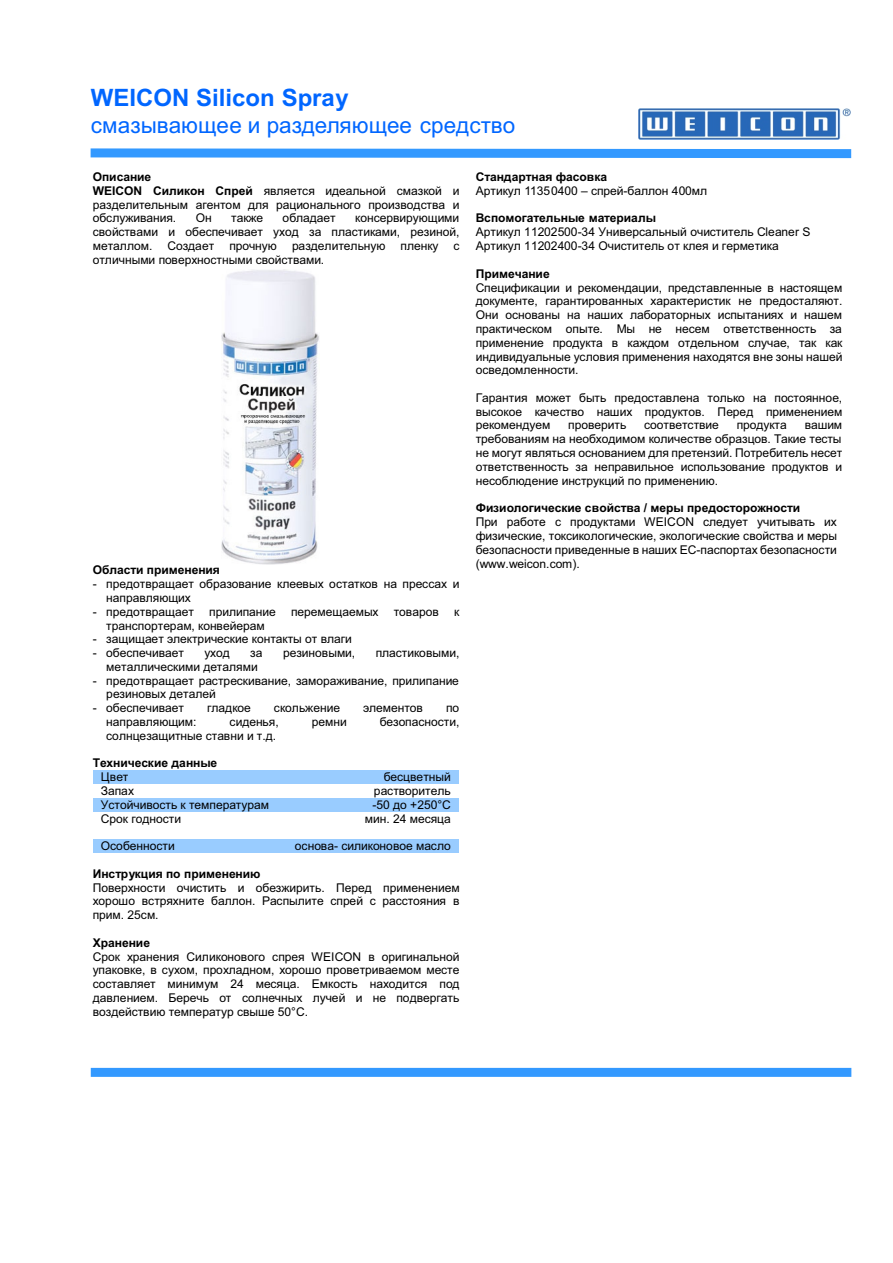
<style>
.page{position:relative;width:893px;height:1263px;background:#fff}
.page>*{position:absolute;margin:0;border:0;box-sizing:border-box;transform-origin:0 0}
.t1{font:700 24px "Arial";color:#06f}
.t2{font:22.5px "Arial";color:#06f}
.t3{font:12px/13.8px "Arial";color:#000;text-align:justify}
.t4{font:700 12px "Arial";color:#000}
.s1{font-weight:700}
</style>
<div class="page">
<div style="left:91px;top:1068px;width:760px;height:9px;background:#39f"></div>
<img style="left:638px;top:108px;width:212px;height:31px">
<svg style="left:90px;top:148px;width:762px;height:11px;background:#58abff"></svg>
<div style="left:93px;top:770px;width:194px;height:14px;background:#9cf"></div>
<div style="left:287px;top:770px;width:172px;height:14px;background:#9cf"></div>
<div style="left:93px;top:798px;width:194px;height:14px;background:#9cf"></div>
<div style="left:287px;top:798px;width:172px;height:14px;background:#9cf"></div>
<div style="left:93px;top:839px;width:194px;height:14px;background:#9cf"></div>
<div style="left:287px;top:839px;width:172px;height:14px;background:#9cf"></div>
<img style="left:222px;top:269px;width:97px;height:296px">
<h1 class="t1" style="left:91px;top:89px;width:259px">WEICON Silicon Spray</h1>
<h2 class="t2" style="left:91px;top:116px;width:426px">смазывающее и разделяющее средство</h2>
<p class="t3" style="left:93px;top:171px;width:368px;text-align:left"><span class="s1">Описание<br>WEICON Силикон Спрей</span> является идеальной смазкой и разделительным агентом для рационального производства и обслуживания.</p>
<p class="t4" style="left:475px;top:172px;width:133px">Стандартная фасовка</p>
<p class="t3" style="left:475px;top:185px;width:233px">Артикул 11350400 – спрей-баллон 400мл</p>
<p class="t4" style="left:475px;top:214px;width:182px">Вспомогательные материалы</p>
<p class="t3" style="left:475px;top:226px;width:336px">Артикул 11202500-34 Универсальный очиститель Cleaner S<br>Артикул 11202400-34 Очиститель от клея и герметика</p>
<p class="t4" style="left:475px;top:269px;width:76px">Примечание</p>
<p class="t3" style="left:475px;top:282px;width:368px">Спецификации и рекомендации, представленные в настоящем документе, гарантированных характеристик не предосталяют.<br>Они основаны на наших лабораторных испытаниях и нашем практическом опыте. Мы не несем ответственность за применение продукта в каждом отдельном случае, так как индивидуальные условия применения находятся вне зоны нашей осведомленности.</p>
<p class="t3" style="left:475px;top:392px;width:368px">Гарантия может быть предоставлена только на постоянное, высокое качество наших продуктов. Перед применением рекомендуем</p>
<p class="t3" style="left:196px;top:212px;width:17px">Он</p>
<p class="t3" style="left:231px;top:212px;width:34px">также</p>
<p class="t3" style="left:282px;top:212px;width:55px">обладает</p>
<p class="t3" style="left:93px;top:212px;width:368px;text-indent:262px">консервирующими свойствами и обеспечивает уход за пластиками, резиной, металлом.</p>
<p class="t3" style="left:167px;top:240px;width:48px">Создает</p>
<p class="t3" style="left:229px;top:240px;width:49px">прочную</p>
<p class="t3" style="left:93px;top:240px;width:368px;text-indent:199px">разделительную пленку с отличными поверхностными свойствами.</p>
<p class="t3" style="left:475px;top:419px;width:368px;text-indent:329px">вашим требованиям на необходимом количестве образцов. Такие тесты не могут являться основанием для претензий. Потребитель несет ответственность за неправильное использование продуктов и несоблюдение инструкций по применению.</p>
<p class="t4" style="left:475px;top:503px;width:326px">Физиологические свойства / меры предосторожности</p>
<p class="t3" style="left:475px;top:516px;width:363px">При работе с продуктами WEICON следует учитывать их физические, токсикологические, экологические свойства и меры безопасности приведенные в наших EС-паспортах безопасности (www.weicon.com).</p>
<p class="t3" style="left:568px;top:419px;width:60px">проверить</p>
<p class="t3" style="left:644px;top:419px;width:76px">соответствие</p>
<p class="t3" style="left:736px;top:419px;width:52px">продукта</p>
<p class="t4" style="left:93px;top:565px;width:129px">Области применения</p>
<p class="t3" style="left:106px;top:578px;width:354px;text-indent:-14px">- предотвращает образование клеевых остатков на прессах и направляющих</p>
<p class="t3" style="left:93px;top:606px;width:103px">- предотвращает</p>
<p class="t3" style="left:209px;top:606px;width:68px">прилипание</p>
<p class="t3" style="left:291px;top:606px;width:149px">перемещаемых товаров</p>
<p class="t3" style="left:454px;top:606px;width:7px">к</p>
<p class="t3" style="left:106px;top:619px;width:160px">транспортерам, конвейерам</p>
<p class="t3" style="left:93px;top:633px;width:260px">- защищает электрические контакты от влаги</p>
<p class="t3" style="left:93px;top:647px;width:93px">- обеспечивает</p>
<p class="t3" style="left:204px;top:647px;width:27px">уход</p>
<p class="t3" style="left:250px;top:647px;width:14px">за</p>
<p class="t3" style="left:283px;top:647px;width:74px">резиновыми,</p>
<p class="t3" style="left:376px;top:647px;width:85px">пластиковыми,</p>
<p class="t3" style="left:106px;top:661px;width:153px">металлическими деталями</p>
<p class="t3" style="left:106px;top:675px;width:354px;text-indent:-14px">- предотвращает растрескивание, замораживание, прилипание резиновых деталей</p>
<p class="t3" style="left:93px;top:702px;width:93px">- обеспечивает</p>
<p class="t3" style="left:207px;top:702px;width:45px">гладкое</p>
<p class="t3" style="left:274px;top:702px;width:68px">скольжение</p>
<p class="t3" style="left:363px;top:702px;width:61px">элементов</p>
<p class="t3" style="left:446px;top:702px;width:15px">по</p>
<p class="t3" style="left:106px;top:716px;width:92px">направляющим:</p>
<p class="t3" style="left:230px;top:716px;width:51px">сиденья,</p>
<p class="t3" style="left:312px;top:716px;width:37px">ремни</p>
<p class="t3" style="left:380px;top:716px;width:81px">безопасности,</p>
<p class="t3" style="left:106px;top:730px;width:171px">солнцезащитные ставни и т.д.</p>
<p class="t4" style="left:93px;top:758px;width:126px">Технические данные</p>
<p class="t3" style="left:101px;top:771px;width:29px">Цвет</p>
<p class="t3" style="left:383px;top:771px;width:69px">бесцветный</p>
<p class="t3" style="left:101px;top:785px;width:35px">Запах</p>
<p class="t3" style="left:374px;top:785px;width:78px">растворитель</p>
<p class="t3" style="left:101px;top:799px;width:170px">Устойчивость к температурам</p>
<p class="t3" style="left:372px;top:799px;width:80px">-50 до +250°C</p>
<p class="t3" style="left:101px;top:813px;width:82px">Срок годности</p>
<p class="t3" style="left:365px;top:813px;width:87px">мин. 24 месяца</p>
<p class="t3" style="left:101px;top:840px;width:75px">Особенности</p>
<p class="t3" style="left:295px;top:840px;width:158px">основа- силиконовое масло</p>
<p class="t4" style="left:93px;top:869px;width:169px">Инструкция по применению</p>
<p class="t3" style="left:93px;top:882px;width:368px">Поверхности очистить и обезжирить. Перед применением хорошо встряхните баллон. Распылите спрей с расстояния в прим. 25см.</p>
<p class="t4" style="left:93px;top:938px;width:59px">Хранение</p>
<p class="t3" style="left:93px;top:951px;width:368px">Срок хранения Силиконового спрея WEICON в оригинальной упаковке, в сухом, прохладном, хорошо проветриваемом месте составляет минимум 24 месяца. Емкость находится под давлением. Беречь от солнечных лучей и не подвергать воздействию температур свыше 50°С.</p>
</div>
